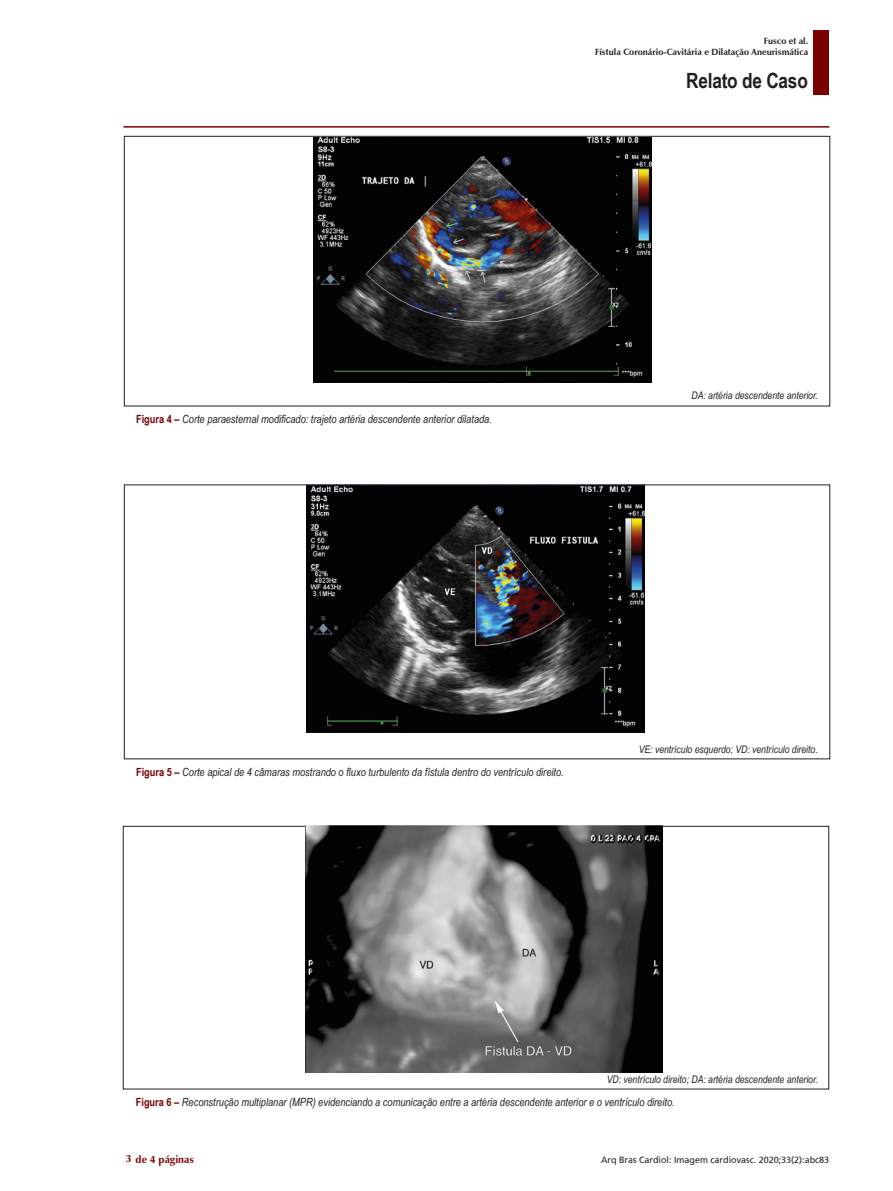
<style>
.page{position:relative;width:893px;height:1191px;background:#fff}
.page>*{position:absolute;margin:0;border:0;box-sizing:border-box;transform-origin:0 0}
.t1{font:700 21px "Arial Narrow";letter-spacing:-.01em;color:#231f20}
._06_-_LEGENDA_FIGURA{font:italic 11.25px "Arial Narrow";color:#231f20}
._06_-_LEGENDA_FIGURA-2{font:italic 10.5px "Arial Narrow";color:#231f20}
.t2{font:700 10.5px "Zapf Humanist 601 BT";color:#790100}
.t3{font:700 9px/10.8px "Zapf Humanist 601 BT";color:#231f20;text-align:right}
.t4{font:9px "Frutiger";color:#231f20}
.s1{font-weight:700;font-style:normal;color:#790100}
</style>
<div class="page">
<hr style="left:123px;top:126px;width:706px;height:2px;background:#790100">
<div style="left:813px;top:30px;width:16px;height:64px;background:#790100"></div>
<img style="left:313px;top:136px;width:339px;height:246px">
<img style="left:306px;top:485px;width:339px;height:247px">
<img style="left:305px;top:825px;width:358px;height:247px">
<p class="t3" style="left:595px;top:36px;width:215px">Fusco et al.<br>Fístula Coronário-Cavitária e Dilatação Aneurismática</p>
<h1 class="t1" style="left:686px;top:65px;width:123px">Relato de Caso</h1>
<p class="_06_-_LEGENDA_FIGURA" style="left:136px;top:411px;width:357px"><span class="s1">Figura 4 –</span> Corte paraesternal modificado: trajeto artéria descendente anterior dilatada.</p>
<p class="_06_-_LEGENDA_FIGURA-2" style="left:691px;top:388px;width:128px">DA: artéria descendente anterior.</p>
<p class="_06_-_LEGENDA_FIGURA" style="left:136px;top:764px;width:429px"><span class="s1">Figura 5 –</span> Corte apical de 4 câmaras mostrando o fluxo turbulento da fístula dentro do ventrículo direito.</p>
<p class="_06_-_LEGENDA_FIGURA-2" style="left:639px;top:742px;width:180px">VE: ventrículo esquerdo; VD: ventrículo direito.</p>
<p class="_06_-_LEGENDA_FIGURA-2" style="left:607px;top:1072px;width:212px">VD: ventrículo direito; DA: artéria descendente anterior.</p>
<p class="_06_-_LEGENDA_FIGURA" style="left:136px;top:1094px;width:540px"><span class="s1">Figura 6 –</span> Reconstrução multiplanar (MPR) evidenciando a comunicação entre a artéria descendente anterior e o ventrículo direito.</p>
<p class="t2" style="left:126px;top:1152px;width:70px">3 de 4 páginas</p>
<p class="t4" style="left:601px;top:1154px;width:230px">Arq Bras Cardiol: Imagem cardiovasc. 2020;33(2):abc83</p>
</div>
